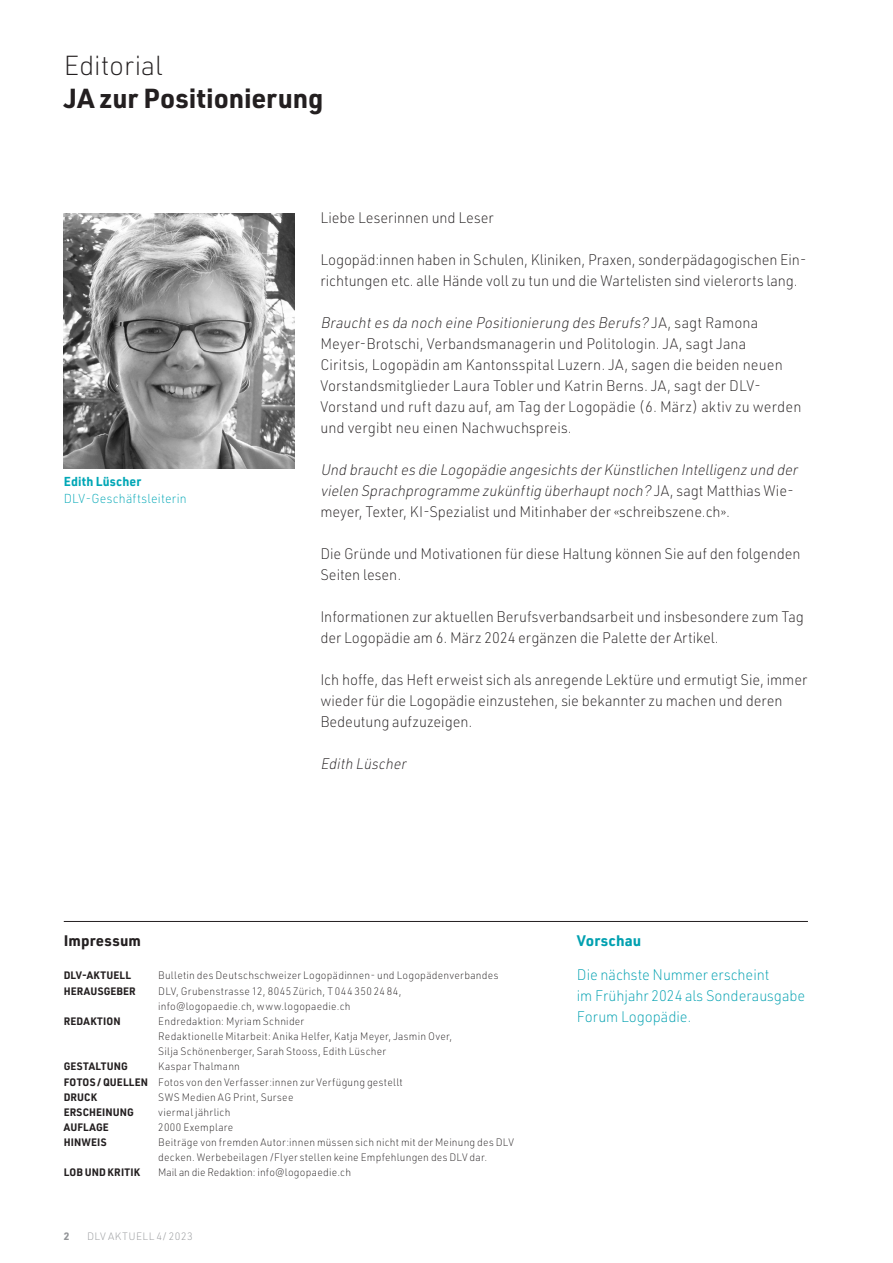
<style>
.page{position:relative;width:893px;height:1263px;background:#fff}
.page>*{position:absolute;margin:0;border:0;box-sizing:border-box;transform-origin:0 0}
.t1{font:700 27px "URWDIN";letter-spacing:-.005em;color:#231f20}
.t2{font:200 27px "URWDIN";letter-spacing:-.005em;color:#231f20}
.t3{font:200 15px/21px "URWDIN";letter-spacing:-.005em;color:#231f20;scale:.96 1}
.t4{font:italic 200 15px/21px "URWDIN";color:#231f20;scale:.96 1}
.t5{font:200 15px/21px "URWDIN";letter-spacing:-.005em;color:#00a0b0;scale:.96 1}
.t6{font:italic 200 15px "URWDIN";color:#231f20;scale:.94 1}
.t7{font:700 15px "URWDIN";letter-spacing:.01em;color:#231f20}
.t8{font:700 15px "URWDIN";letter-spacing:.01em;color:#00a0b0}
.t9{font:200 12.75px "URWDIN";letter-spacing:.02em;color:#00a7b6;scale:.96 1}
.t10{font:700 12.75px "URWDIN";letter-spacing:.02em;color:#00a7b6;scale:.96 1}
.t11{font:200 10.65px/15.1px "URWDIN";letter-spacing:.02em;color:#231f20;scale:.96 1}
.t12{font:700 10.65px "URWDIN";letter-spacing:.015em;color:#231f20;scale:.96 1}
.t13{font:200 10.5px "URWDIN";letter-spacing:.04em;color:#939598}
.t14{font:700 10.5px "URWDIN";color:#939598}
.s1{font-style:italic}
.s2{font-style:normal}
.s3{font-weight:700}
</style>
<div class="page">
<img style="left:64px;top:214px;width:230px;height:255px">
<hr style="left:64px;top:921px;width:744px;height:1px;background:#231f20">
<h1 class="t2" style="left:64px;top:47px;width:100px">Editorial</h1>
<h1 class="t1" style="left:64px;top:79px;width:261px">JA zur Positionierung</h1>
<p class="t10" style="left:64px;top:473px;width:82px">Edith Lüscher</p>
<p class="t9" style="left:64px;top:490px;width:130px">DLV-Geschäftsleiterin</p>
<p class="t3" style="left:320px;top:207px;width:182px">Liebe Leserinnen und Leser</p>
<p class="t3" style="left:320px;top:249px;width:508px">Logopäd:innen haben in Schulen, Kliniken, Praxen, sonderpädagogischen Ein&shy;richtungen etc. alle Hände voll zu tun und die Wartelisten sind vielerorts lang.</p>
<p class="t3" style="left:320px;top:312px;width:503px"><span class="s1">Brauchtes da noch eine Positionierung des Berufs?</span> J A , s a g t R a m o n a Meyer-Brotschi, Verbandsmanagerin und Politologin. JA, sagt Jana<br>Ciritsis, Logopädin am Kantonsspital Luzern. JA, sagen die beiden neuen Vorstandsmitglieder Laura Tobler und Katrin Berns. JA, sagt der DLV-Vorstand und ruft dazu auf, am Tag der Logopädie (6. März) aktiv zu werden und vergibt neu einen Nachwuchspreis.</p>
<p class="t4" style="left:320px;top:459px;width:502px">Und brauchtes die Logopädie angesichts derKünstlichen Intelligenz und der vielen Sprachprogramme zukünftig überhauptnoch? <span class="s2">J A , s a g t M a t t h i a s W i e - meyer, Texter, KI-Spezialist und Mitinhaber der «schreibszene.ch».</span></p>
<p class="t3" style="left:320px;top:543px;width:502px">Die Gründe und Motivationen für diese Haltung können Sie auf den folgenden<br>Seiten lesen.</p>
<p class="t3" style="left:320px;top:606px;width:505px">Informationen zur aktuellen Berufsverbandsarbeit und insbesondere zum Tag der Logopädie am 6. März 2024 ergänzen die Palette der Artikel.</p>
<p class="t3" style="left:320px;top:669px;width:509px">Ich hoffe, das Heft erweist sich als anregende Lektüre und ermutigt Sie, immer wieder für die Logopädie einzustehen, sie bekannter zu machen und deren<br>Bedeutung aufzuzeigen.</p>
<p class="t6" style="left:320px;top:754px;width:96px">Edith Lüscher</p>
<p class="t7" style="left:64px;top:931px;width:79px">Impressum</p>
<p class="t8" style="left:577px;top:931px;width:66px">Vorschau</p>
<p class="t12" style="left:64px;top:968px;width:71px">DLV-AKTUELL</p>
<p class="t11" style="left:158px;top:968px;width:356px">Bulletin des Deutschschweizer Logopädinnen- und Logopädenverbandes</p>
<p class="t12" style="left:64px;top:983px;width:77px">HERAUSGEBER</p>
<p class="t11" style="left:158px;top:983px;width:255px">DLV, Grubenstrasse 12, 8045 Zürich, T 044 350 24 84, info@logopaedie.ch, www.logopaedie.ch</p>
<p class="t12" style="left:64px;top:1014px;width:61px">REDAKTION</p>
<p class="t11" style="left:158px;top:1013px;width:308px">Endredaktion: Myriam Schnider<br>Redaktionelle Mitarbeit: Anika Helfer, Katja Meyer, Jasmin Over,<br>Silja Schönenberger, Sarah Stooss, Edith Lüscher</p>
<p class="t12" style="left:64px;top:1059px;width:68px">GESTALTUNG</p>
<p class="t5" style="left:577px;top:963px;width:239px">Die nächste Nummer erscheint<br>im Frühjahr 2024 als Sonderausgabe<br>Forum Logopädie.</p>
<p class="t11" style="left:64px;top:1059px;width:355px;text-indent:94px">Kaspar Thalmann<br><span class="s3">FOTOS / QUELLEN</span> Fotos von den Verfasser:innen zur Verfügung gestellt<br><span class="s3">DRUCK</span></p>
<p class="t11" style="left:158px;top:1089px;width:142px">SWS Medien AG Print, Sursee</p>
<p class="t12" style="left:64px;top:1105px;width:74px">ERSCHEINUNG</p>
<p class="t11" style="left:158px;top:1104px;width:77px">viermal jährlich</p>
<p class="t12" style="left:64px;top:1120px;width:48px">AUFLAGE</p>
<p class="t11" style="left:158px;top:1119px;width:80px">2000 Exemplare</p>
<p class="t12" style="left:64px;top:1135px;width:46px">HINWEIS</p>
<p class="t11" style="left:158px;top:1134px;width:372px">Beiträge von fremden Autor:innen müssen sich nicht mit der Meinung des DLV decken. Werbebeilagen /Flyer stellen keine Empfehlungen des DLV dar.</p>
<p class="t12" style="left:64px;top:1165px;width:81px">LOB UND KRITIK</p>
<p class="t11" style="left:158px;top:1165px;width:202px">Mail an die Redaktion: info@logopaedie.ch</p>
<p class="t14" style="left:64px;top:1229px;width:7px">2</p>
<p class="t13" style="left:87px;top:1229px;width:107px">DLV AKTUELL 4/ 2023</p>
</div>
